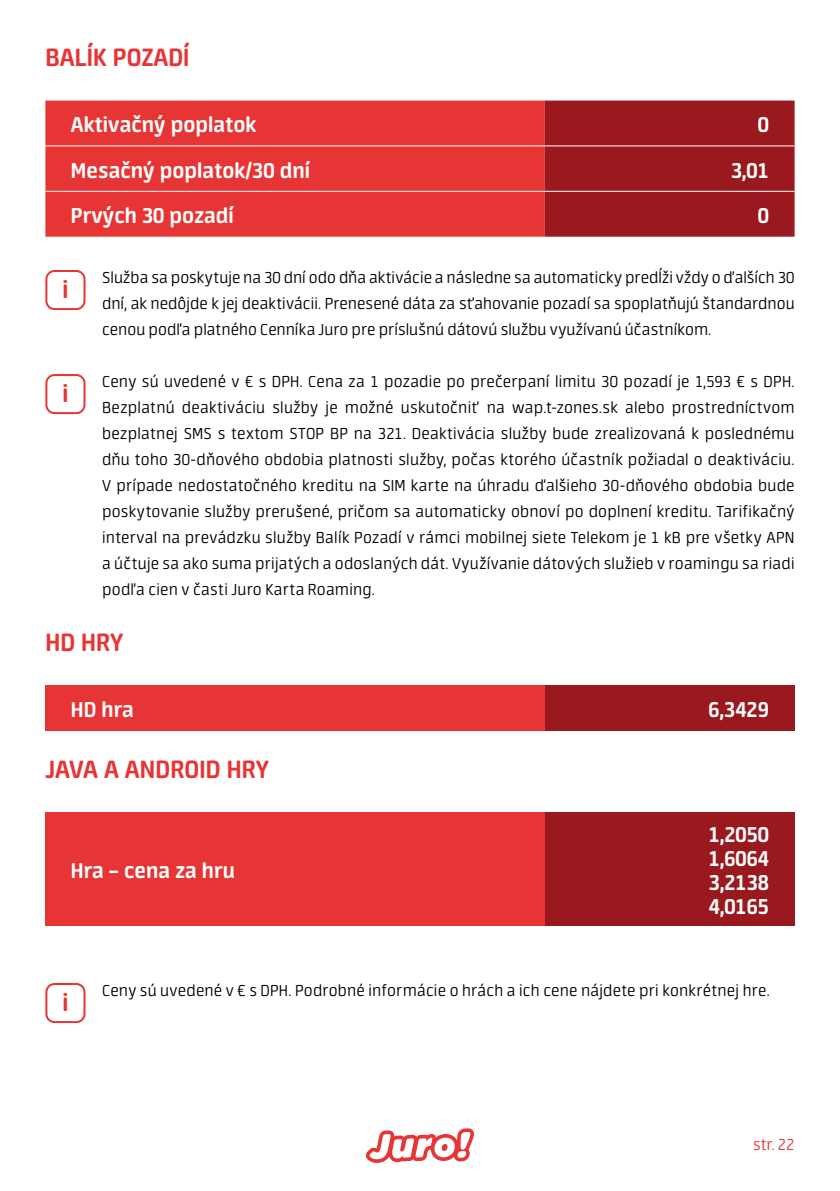
<style>
.page{position:relative;width:840px;height:1191px;background:#fff}
.page>*{position:absolute;margin:0;border:0;box-sizing:border-box;transform-origin:0 0}
.t1{font:700 28px "Neuron";letter-spacing:.005em;color:#e73434}
.t2{font:700 27.4px "Neuron";color:#e73434}
.t3{font:700 24px/24px "Neuron";letter-spacing:.005em;color:#fff;text-align:justify}
.t4{font:300 18px/26px "Neuron";letter-spacing:.01em;color:#000;text-align:justify}
.t5{font:300 18px "Neuron";color:#e73434}
</style>
<div class="page">
<svg style="left:366px;top:1128px;width:108px;height:34px"></svg>
<div style="left:45px;top:101px;width:499px;height:136px;background:#e73434"></div>
<div style="left:544px;top:101px;width:250px;height:136px;background:#9a191e"></div>
<hr style="left:45px;top:145px;width:499px;height:1px;background:#fff">
<hr style="left:544px;top:145px;width:250px;height:1px;background:#fff">
<hr style="left:45px;top:191px;width:499px;height:1px;background:#fff">
<hr style="left:544px;top:191px;width:250px;height:1px;background:#fff">
<div style="left:45px;top:685px;width:499px;height:45px;background:#e73434"></div>
<div style="left:544px;top:685px;width:250px;height:45px;background:#9a191e"></div>
<div style="left:45px;top:812px;width:499px;height:113px;background:#e73434"></div>
<div style="left:544px;top:812px;width:250px;height:113px;background:#9a191e"></div>
<div style="left:45px;top:270px;width:40px;height:40px;border:2px solid #e73434;border-radius:8px"></div>
<div style="left:45px;top:374px;width:40px;height:40px;border:2px solid #e73434;border-radius:8px"></div>
<div style="left:45px;top:983px;width:40px;height:40px;border:2px solid #e73434;border-radius:8px"></div>
<h1 class="t1" style="left:45px;top:42px;width:145px">BALÍK POZADÍ</h1>
<h3 class="t3" style="left:71px;top:112px;width:187px">Aktivačný poplatok</h3>
<h3 class="t3" style="left:757px;top:112px;width:13px">0</h3>
<h3 class="t3" style="left:71px;top:158px;width:241px">Mesačný poplatok/30 dní</h3>
<h3 class="t3" style="left:730px;top:158px;width:39px">3,01</h3>
<h3 class="t3" style="left:71px;top:204px;width:164px">Prvých 30 pozadí</h3>
<h3 class="t3" style="left:757px;top:204px;width:13px">0</h3>
<p class="t4" style="left:102px;top:264px;width:693px">Služba sa poskytuje na 30 dní odo dňa aktivácie a následne sa automaticky predĺži vždy o ďalších 30 dní, ak nedôjde k jej deaktivácii. Prenesené dáta za sťahovanie pozadí sa spoplatňujú štandardnou cenou podľa platného Cenníka Juro pre príslušnú dátovú službu využívanú účastníkom.</p>
<p class="t4" style="left:102px;top:368px;width:693px">Ceny sú uvedené v € s DPH. Cena za 1 pozadie po prečerpaní limitu 30 pozadí je 1,593 € s DPH.<br>Bezplatnú deaktiváciu služby je možné uskutočniť na wap.t-zones.sk alebo prostredníctvom bezplatnej SMS s textom STOP BP na 321. Deaktivácia služby bude zrealizovaná k poslednému dňu toho 30-dňového obdobia platnosti služby, počas ktorého účastník požiadal o deaktiváciu.<br>V prípade nedostatočného kreditu na SIM karte na úhradu ďalšieho 30-dňového obdobia bude poskytovanie služby prerušené, pričom sa automaticky obnoví po doplnení kreditu. Tarifikačný interval na prevádzku služby Balík Pozadí v rámci mobilnej siete Telekom je 1 kB pre všetky APN a účtuje sa ako suma prijatých a odoslaných dát. Využívanie dátových služieb v roamingu sa riadi podľa cien v časti Juro Karta Roaming.</p>
<h1 class="t1" style="left:45px;top:626px;width:80px">HD HRY</h1>
<h2 class="t2" style="left:62px;top:274px;width:8px">i</h2>
<h2 class="t2" style="left:62px;top:378px;width:8px">i</h2>
<h3 class="t3" style="left:71px;top:697px;width:64px">HD hra</h3>
<h3 class="t3" style="left:708px;top:697px;width:62px">6,3429</h3>
<h1 class="t1" style="left:45px;top:753px;width:225px">JAVA A ANDROID HRY</h1>
<h3 class="t3" style="left:71px;top:858px;width:165px">Hra – cena za hru</h3>
<h3 class="t3" style="left:708px;top:822px;width:62px">1,2050<br>1,6064<br>3,2138<br>4,0165</h3>
<h2 class="t2" style="left:62px;top:987px;width:8px">i</h2>
<p class="t4" style="left:102px;top:977px;width:668px">Ceny sú uvedené v € s DPH. Podrobné informácie o hrách a ich cene nájdete pri konkrétnej hre.</p>
<p class="t5" style="left:752px;top:1135px;width:43px">str. 22</p>
</div>
